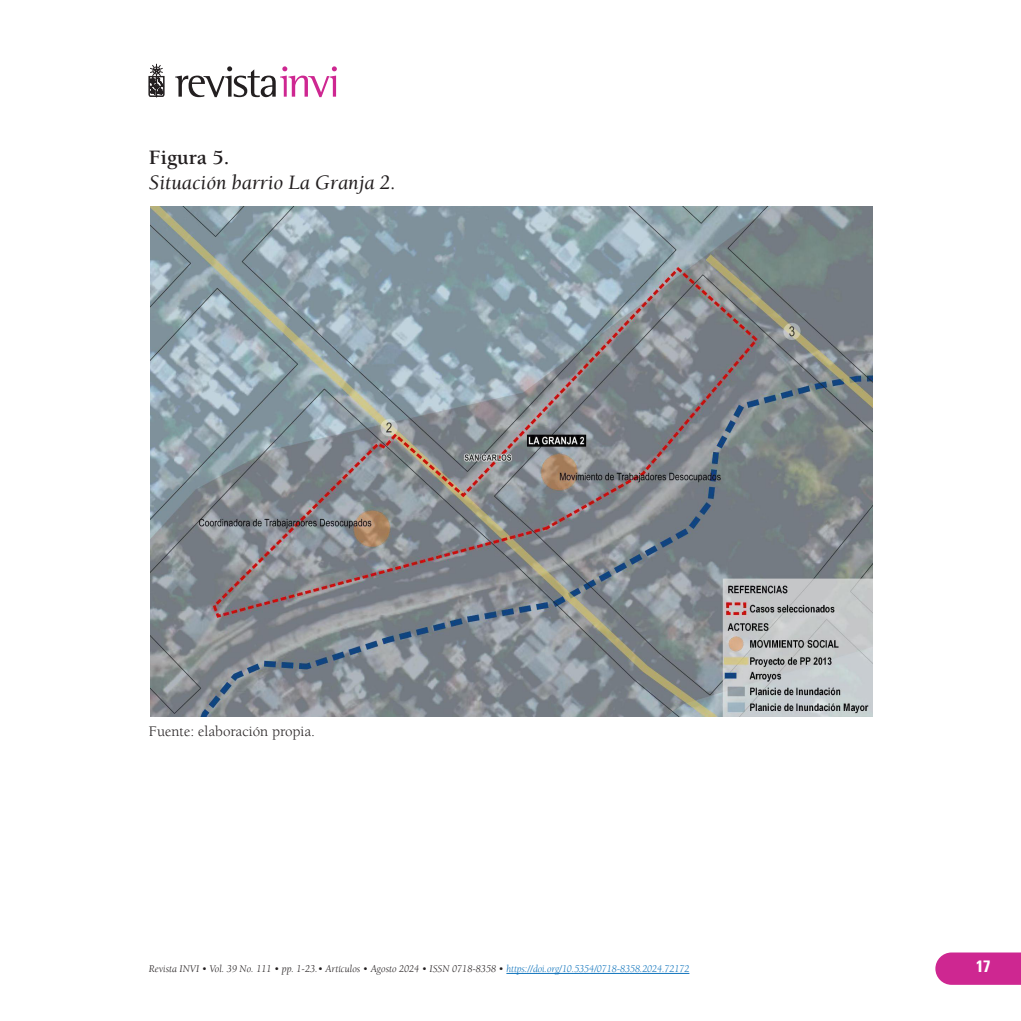
<style>
.page{position:relative;width:1021px;height:1021px;background:#fff}
.page>*{position:absolute;margin:0;border:0;box-sizing:border-box;transform-origin:0 0}
.sub_tablas{font:italic 21px "Berkeley Std";color:#231f20}
.sub_tablas-2{font:700 21px "Berkeley Std";color:#231f20}
.t1{font:700 condensed 16.5px "Univers LT Std";color:#fff}
.pie_de_foto{font:15px "Berkeley Std";color:#231f20}
.t2{font:italic 10.5px "Berkeley Std";color:#231f20}
.s1{font-style:inherit}
.s2{color:#1074bc}
</style>
<div class="page">
<svg style="left:175px;top:66px;width:162px;height:31px"></svg>
<svg style="left:149px;top:64px;width:15px;height:33px"></svg>
<svg style="left:935px;top:952px;width:85px;height:32px"></svg>
<hr style="left:506px;top:973px;width:183px;height:1px;background:#1074bc">
<img style="left:150px;top:206px;width:722px;height:510px">
<p class="sub_tablas-2" style="left:149px;top:146px;width:82px">Figura 5.</p>
<p class="sub_tablas" style="left:149px;top:171px;width:248px">Situación barrio La Granja 2.</p>
<p class="pie_de_foto" style="left:149px;top:723px;width:168px">Fuente: elaboración propia.</p>
<p class="t2" style="left:149px;top:963px;width:542px">Revista INVI • Vol. 39 No. 111 • pp. <span class="s1">1-23</span>.• Artículos • Agosto 2024 • ISSN 0718-8358 • <span class="s2">https://doi.org/10.5354/0718-8358.2024.72172</span></p>
<h2 class="t1" style="left:975px;top:956px;width:16px">17</h2>
</div>
